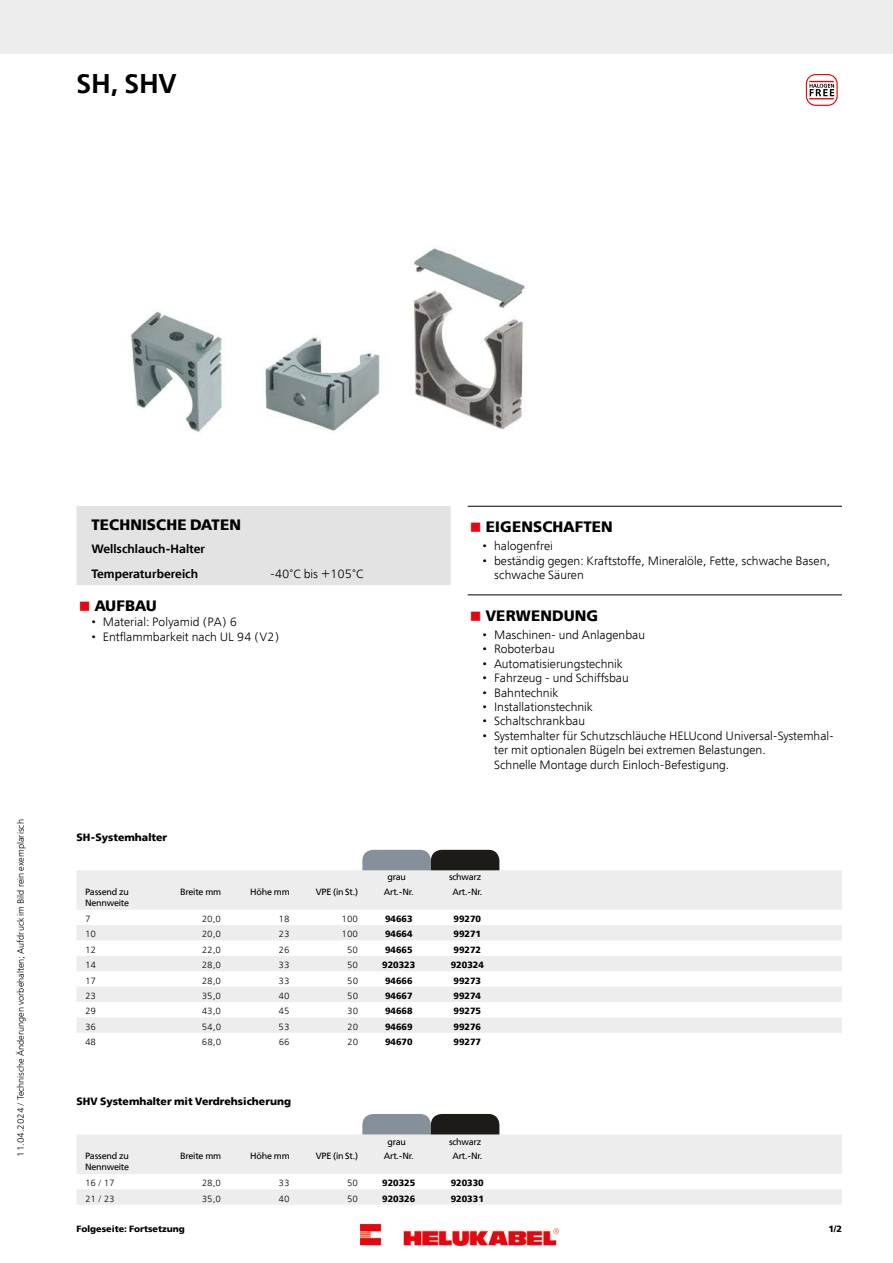
<style>
.page{position:relative;width:893px;height:1263px;background:#fff}
.page>*{position:absolute;margin:0;border:0;box-sizing:border-box;transform-origin:0 0}
.t1{font:600 27px "Free Set";color:#000}
.t2{font:700 15px "Free Set";letter-spacing:.01em;color:#000}
.t3{font:300 12px/14.4px "Free Set";color:#000}
.t4{font:600 12px/24.8px "Free Set";color:#000}
.t5{font:700 10.5px "Free Set";color:#000}
.t6{font:300 9px "Free Set";color:#000}
.t7{font:700 9px "Free Set";color:#000}
.t8{font:9px/10.8px "Free Set";letter-spacing:-.02em;color:#000}
.s1{color:#e30613}
</style>
<div class="page">
<div style="left:77px;top:506px;width:374px;height:79px;background:#e3e3e3"></div>
<hr style="left:468px;top:506px;width:374px;height:1px;background:#000">
<hr style="left:468px;top:595px;width:374px;height:1px;background:#000">
<svg style="left:77px;top:870px;width:765px;height:163px;fill:#ededed"></svg>
<svg style="left:362px;top:850px;width:137px;height:20px;background:#565b5e"></svg>
<svg style="left:77px;top:1134px;width:765px;height:71px;fill:#ededed"></svg>
<svg style="left:362px;top:1114px;width:137px;height:20px;background:#575b5f"></svg>
<div style="left:0;top:0;width:893px;height:53px;background:#ededed"></div>
<div style="left:806px;top:74px;width:32px;height:32px;border:1px solid #cd1719;border-radius:9px"></div>
<svg style="left:809px;top:81px;width:25px;height:18px"></svg>
<img style="left:130px;top:248px;width:395px;height:184px">
<img style="left:360px;top:1225px;width:198px;height:21px">
<h1 class="t1" style="left:77px;top:66px;width:102px">SH, SHV</h1>
<p class="t6" style="left:15px;top:1157px;width:339px;rotate:-90deg">11.04.2024 / Technische Änderungen vorbehalten; Aufdruck im Bild rein exemplarisch</p>
<p class="t2" style="left:91px;top:515px;width:151px">TECHNISCHE DATEN</p>
<p class="t4" style="left:91px;top:536px;width:115px">Wellschlauch-Halter<br>Temperaturbereich</p>
<p class="t3" style="left:270px;top:567px;width:95px">-40°C bis +105°C</p>
<p class="t2" style="left:79px;top:596px;width:80px"><span class="s1">■</span> AUFBAU</p>
<p class="t3" style="left:91px;top:615px;width:147px">• Material: Polyamid (PA) 6</p>
<p class="t3" style="left:91px;top:629px;width:190px">• Entflammbarkeit nach UL 94 (V2)</p>
<p class="t2" style="left:470px;top:517px;width:144px"><span class="s1">■</span> EIGENSCHAFTEN</p>
<p class="t3" style="left:483px;top:539px;width:72px">• halogenfrei</p>
<p class="t3" style="left:494px;top:553px;width:338px;text-indent:-11px">• beständig gegen: Kraftstoffe, Mineralöle, Fette, schwache Basen, schwache Säuren</p>
<p class="t2" style="left:470px;top:606px;width:130px"><span class="s1">■</span> VERWENDUNG</p>
<p class="t3" style="left:483px;top:627px;width:164px">• Maschinen- und Anlagenbau</p>
<p class="t3" style="left:483px;top:642px;width:74px">• Roboterbau</p>
<p class="t3" style="left:483px;top:656px;width:142px">• Automatisierungstechnik</p>
<p class="t3" style="left:483px;top:671px;width:148px">• Fahrzeug - und Schiffsbau</p>
<p class="t3" style="left:483px;top:685px;width:77px">• Bahntechnik</p>
<p class="t3" style="left:483px;top:699px;width:112px">• Installationstechnik</p>
<p class="t3" style="left:483px;top:714px;width:104px">• Schaltschrankbau</p>
<p class="t3" style="left:494px;top:728px;width:341px;text-indent:-11px">• Systemhalter für Schutzschläuche HELUcond Universal-Systemhal&shy;ter mit optionalen Bügeln bei extremen Belastungen.<br>Schnelle Montage durch Einloch-Befestigung.</p>
<p class="t5" style="left:77px;top:831px;width:92px">SH-Systemhalter</p>
<p class="t8" style="left:387px;top:872px;width:20px">grau</p>
<p class="t8" style="left:449px;top:872px;width:34px">schwarz</p>
<p class="t8" style="left:85px;top:886px;width:46px">Passend zu<br>Nennweite</p>
<p class="t8" style="left:180px;top:886px;width:42px">Breite mm</p>
<p class="t8" style="left:250px;top:886px;width:41px">Höhe mm</p>
<p class="t8" style="left:316px;top:886px;width:44px">VPE (in St.)</p>
<p class="t8" style="left:384px;top:886px;width:31px">Art.-Nr.</p>
<p class="t8" style="left:452px;top:886px;width:31px">Art.-Nr.</p>
<p class="t6" style="left:85px;top:913px;width:7px">7</p>
<p class="t6" style="left:202px;top:913px;width:21px">20,0</p>
<p class="t6" style="left:279px;top:913px;width:13px">18</p>
<p class="t6" style="left:342px;top:913px;width:18px">100</p>
<p class="t7" style="left:385px;top:913px;width:29px">94663</p>
<p class="t7" style="left:453px;top:913px;width:29px">99270</p>
<p class="t6" style="left:85px;top:929px;width:13px">10</p>
<p class="t6" style="left:202px;top:929px;width:21px">20,0</p>
<p class="t6" style="left:279px;top:929px;width:13px">23</p>
<p class="t6" style="left:342px;top:929px;width:18px">100</p>
<p class="t7" style="left:385px;top:928px;width:29px">94664</p>
<p class="t7" style="left:454px;top:928px;width:29px">99271</p>
<p class="t6" style="left:85px;top:944px;width:13px">12</p>
<p class="t6" style="left:202px;top:944px;width:21px">22,0</p>
<p class="t6" style="left:279px;top:944px;width:13px">26</p>
<p class="t6" style="left:347px;top:944px;width:13px">50</p>
<p class="t7" style="left:385px;top:944px;width:29px">94665</p>
<p class="t7" style="left:454px;top:944px;width:29px">99272</p>
<p class="t6" style="left:85px;top:959px;width:13px">14</p>
<p class="t6" style="left:202px;top:959px;width:21px">28,0</p>
<p class="t6" style="left:279px;top:959px;width:13px">33</p>
<p class="t6" style="left:347px;top:959px;width:13px">50</p>
<p class="t7" style="left:382px;top:959px;width:35px">920323</p>
<p class="t7" style="left:451px;top:959px;width:35px">920324</p>
<p class="t6" style="left:85px;top:975px;width:13px">17</p>
<p class="t6" style="left:202px;top:975px;width:21px">28,0</p>
<p class="t6" style="left:279px;top:975px;width:13px">33</p>
<p class="t6" style="left:347px;top:975px;width:13px">50</p>
<p class="t7" style="left:385px;top:974px;width:29px">94666</p>
<p class="t7" style="left:454px;top:974px;width:29px">99273</p>
<p class="t6" style="left:85px;top:990px;width:13px">23</p>
<p class="t6" style="left:202px;top:990px;width:21px">35,0</p>
<p class="t6" style="left:279px;top:990px;width:13px">40</p>
<p class="t6" style="left:347px;top:990px;width:13px">50</p>
<p class="t7" style="left:385px;top:990px;width:29px">94667</p>
<p class="t7" style="left:454px;top:990px;width:29px">99274</p>
<p class="t6" style="left:85px;top:1005px;width:13px">29</p>
<p class="t6" style="left:202px;top:1005px;width:21px">43,0</p>
<p class="t6" style="left:279px;top:1005px;width:13px">45</p>
<p class="t6" style="left:347px;top:1005px;width:13px">30</p>
<p class="t7" style="left:385px;top:1005px;width:29px">94668</p>
<p class="t7" style="left:454px;top:1005px;width:29px">99275</p>
<p class="t6" style="left:85px;top:1021px;width:13px">36</p>
<p class="t6" style="left:202px;top:1021px;width:21px">54,0</p>
<p class="t6" style="left:279px;top:1021px;width:13px">53</p>
<p class="t6" style="left:347px;top:1021px;width:13px">20</p>
<p class="t7" style="left:385px;top:1021px;width:29px">94669</p>
<p class="t7" style="left:454px;top:1021px;width:29px">99276</p>
<p class="t6" style="left:85px;top:1036px;width:13px">48</p>
<p class="t6" style="left:202px;top:1036px;width:21px">68,0</p>
<p class="t6" style="left:279px;top:1036px;width:13px">66</p>
<p class="t6" style="left:347px;top:1036px;width:13px">20</p>
<p class="t7" style="left:385px;top:1036px;width:29px">94670</p>
<p class="t7" style="left:454px;top:1036px;width:29px">99277</p>
<p class="t5" style="left:77px;top:1095px;width:216px">SHV Systemhalter mit Verdrehsicherung</p>
<p class="t8" style="left:387px;top:1136px;width:20px">grau</p>
<p class="t8" style="left:449px;top:1136px;width:34px">schwarz</p>
<p class="t8" style="left:85px;top:1150px;width:46px">Passend zu<br>Nennweite</p>
<p class="t8" style="left:180px;top:1150px;width:42px">Breite mm</p>
<p class="t8" style="left:250px;top:1150px;width:41px">Höhe mm</p>
<p class="t8" style="left:316px;top:1150px;width:44px">VPE (in St.)</p>
<p class="t8" style="left:384px;top:1150px;width:31px">Art.-Nr.</p>
<p class="t8" style="left:452px;top:1150px;width:31px">Art.-Nr.</p>
<p class="t6" style="left:85px;top:1177px;width:31px">16 / 17</p>
<p class="t6" style="left:202px;top:1177px;width:21px">28,0</p>
<p class="t6" style="left:279px;top:1177px;width:13px">33</p>
<p class="t6" style="left:347px;top:1177px;width:13px">50</p>
<p class="t7" style="left:382px;top:1177px;width:35px">920325</p>
<p class="t7" style="left:451px;top:1177px;width:35px">920330</p>
<p class="t6" style="left:85px;top:1193px;width:31px">21 / 23</p>
<p class="t6" style="left:202px;top:1193px;width:21px">35,0</p>
<p class="t6" style="left:279px;top:1193px;width:13px">40</p>
<p class="t6" style="left:347px;top:1193px;width:13px">50</p>
<p class="t7" style="left:382px;top:1192px;width:35px">920326</p>
<p class="t7" style="left:451px;top:1192px;width:35px">920331</p>
<p class="t7" style="left:77px;top:1223px;width:110px">Folgeseite: Fortsetzung</p>
<p class="t7" style="left:828px;top:1223px;width:15px">1/2</p>
</div>
